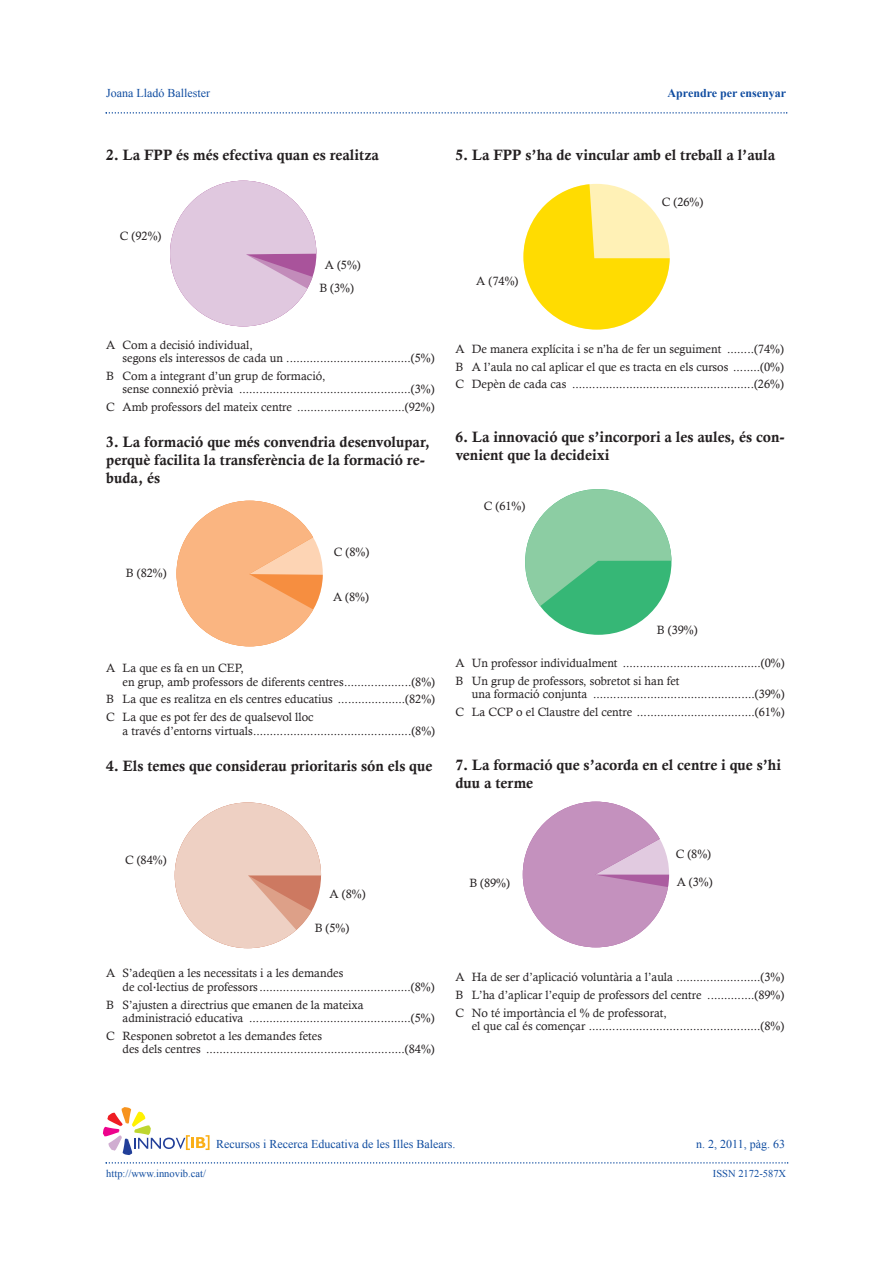
<style>
.page{position:relative;width:893px;height:1263px;background:#fff}
.page>*{position:absolute;margin:0;border:0;box-sizing:border-box;transform-origin:0 0}
.t1{font:15px/18px "Calis MT Bol";color:#231f20}
.t2{font:12px/17.7px "Calisto";color:#231f20}
.t3{font:12px "Times New Roman";color:#0f4ca0}
.t4{font:700 12px "Times New Roman";color:#0f4ca0}
.t5{font:10.5px "Times New Roman";color:#0f4ca0}
.s1{font-family:"Lucida Grande"}
</style>
<div class="page">
<svg style="left:106px;top:1162px;width:682px;height:1px"></svg>
<svg style="left:106px;top:112px;width:681px;height:2px"></svg>
<svg style="left:103px;top:1107px;width:107px;height:48px"></svg>
<div style="left:525px;top:489px;width:146px;height:146px;background:#36b776;border-radius:50%"></div>
<svg style="left:523px;top:802px;width:146px;height:145px"></svg>
<svg style="left:525px;top:489px;width:146px;height:117px"></svg>
<svg style="left:175px;top:802px;width:146px;height:146px"></svg>
<svg style="left:176px;top:501px;width:147px;height:145px"></svg>
<svg style="left:523px;top:184px;width:147px;height:146px"></svg>
<svg style="left:170px;top:181px;width:146px;height:145px"></svg>
<p class="t3" style="left:106px;top:86px;width:105px">Joana Lladó Ballester</p>
<p class="t4" style="left:668px;top:86px;width:120px">Aprendre per ensenyar</p>
<p class="t1" style="left:106px;top:147px;width:274px">2. La FPP és més efectiva quan es realitza</p>
<p class="t2" style="left:120px;top:227px;width:43px">C (92%)</p>
<p class="t2" style="left:319px;top:253px;width:43px;line-height:23.2px;text-align:center">A (5%)<br>B (3%)</p>
<p class="t2" style="left:123px;top:338px;width:314px;line-height:13.5px;text-indent:-16px">A Com a decisió individual,<br>segons els interessos de cada un .....................................(5%)</p>
<p class="t2" style="left:123px;top:369px;width:314px;line-height:13.5px;text-indent:-16px">B Com a integrant d’un grup de formació,<br>sense connexió prèvia ...................................................(3%)</p>
<p class="t2" style="left:106px;top:398px;width:330px">C Amb professors del mateix centre ................................(92%)</p>
<p class="t1" style="left:106px;top:435px;width:325px">3. La formació que més convendria desenvolupar, perquè facilita la transferència de la formació re&shy;buda, és</p>
<p class="t2" style="left:126px;top:564px;width:42px">B (82%)</p>
<p class="t2" style="left:334px;top:543px;width:37px">C (8%)</p>
<p class="t2" style="left:333px;top:588px;width:38px">A (8%)</p>
<p class="t2" style="left:123px;top:661px;width:314px;line-height:13.5px;text-indent:-16px">A La que es fa en un CEP,<br>en grup, amb professors de diferents centres....................(8%)</p>
<p class="t2" style="left:106px;top:690px;width:330px">B La que es realitza en els centres educatius ....................(82%)<br>C La que es pot fer des de qualsevol lloc</p>
<p class="t2" style="left:123px;top:721px;width:314px">a través d’entorns virtuals...............................................(8%)</p>
<p class="t1" style="left:106px;top:758px;width:328px">4. Els temes que considerau prioritaris són els que</p>
<p class="t1" style="left:455px;top:147px;width:321px">5. La FPP s’ha de vincular amb el treball a l’aula</p>
<p class="t2" style="left:476px;top:272px;width:44px">A (74%)</p>
<p class="t2" style="left:662px;top:193px;width:43px">C (26%)</p>
<p class="t2" style="left:455px;top:340px;width:330px;text-align:justify">A De manera explícita i se n’ha de fer un seguiment ........(74%)<br>B A l’aula no cal aplicar el que es tracta en els cursos ........(0%)<br>C Depèn de cada cas ......................................................(26%)</p>
<p class="t1" style="left:455px;top:430px;width:331px">6. La innovació que s’incorpori a les aules, és con&shy;venient que la decideixi</p>
<p class="t2" style="left:484px;top:497px;width:43px">C (61%)</p>
<p class="t2" style="left:657px;top:621px;width:42px">B (39%)</p>
<p class="t2" style="left:455px;top:654px;width:331px">A Un professor individualment .........................................(0%)<br>B Un grup de professors, sobretot si han fet</p>
<p class="t2" style="left:455px;top:685px;width:331px;text-align:right">una formació conjunta ................................................(39%)<br>C La CCP o el Claustre del centre ...................................(61%)</p>
<p class="t1" style="left:455px;top:758px;width:327px">7. La formació que s’acorda en el centre i que s’hi duu a terme</p>
<p class="t2" style="left:125px;top:851px;width:43px">C (84%)</p>
<p class="t2" style="left:330px;top:885px;width:38px">A (8%)</p>
<p class="t2" style="left:315px;top:919px;width:36px">B (5%)</p>
<p class="t2" style="left:123px;top:966px;width:314px;line-height:13.5px;text-indent:-16px">A S’adeqüen a les necessitats i a les demandes<br>de col<span class="s1">·</span>lectius de professors.............................................(8%)</p>
<p class="t2" style="left:123px;top:998px;width:314px;line-height:13.5px;text-indent:-16px">B S’ajusten a directrius que emanen de la mateixa administració educativa ................................................(5%)</p>
<p class="t2" style="left:123px;top:1029px;width:314px;line-height:13.5px;text-indent:-16px">C Responen sobretot a les demandes fetes<br>des dels centres ...........................................................(84%)</p>
<p class="t2" style="left:469px;top:874px;width:42px">B (89%)</p>
<p class="t2" style="left:676px;top:844px;width:37px">C (8%)</p>
<p class="t2" style="left:677px;top:873px;width:38px">A (3%)</p>
<p class="t2" style="left:455px;top:968px;width:330px;text-align:justify">A Ha de ser d’aplicació voluntària a l’aula .........................(3%)<br>B L’ha d’aplicar l’equip de professors del centre ..............(89%)<br>C No té importància el % de professorat,</p>
<p class="t2" style="left:472px;top:1017px;width:314px">el que cal és començar ...................................................(8%)</p>
<p class="t3" style="left:216px;top:1137px;width:241px">Recursos i Recerca Educativa de les Illes Balears.</p>
<p class="t3" style="left:696px;top:1137px;width:90px">n. 2, 2011, pàg. 63</p>
<p class="t5" style="left:106px;top:1168px;width:101px">http://www.innovib.cat/</p>
<p class="t5" style="left:713px;top:1168px;width:75px">ISSN 2172-587X</p>
</div>
